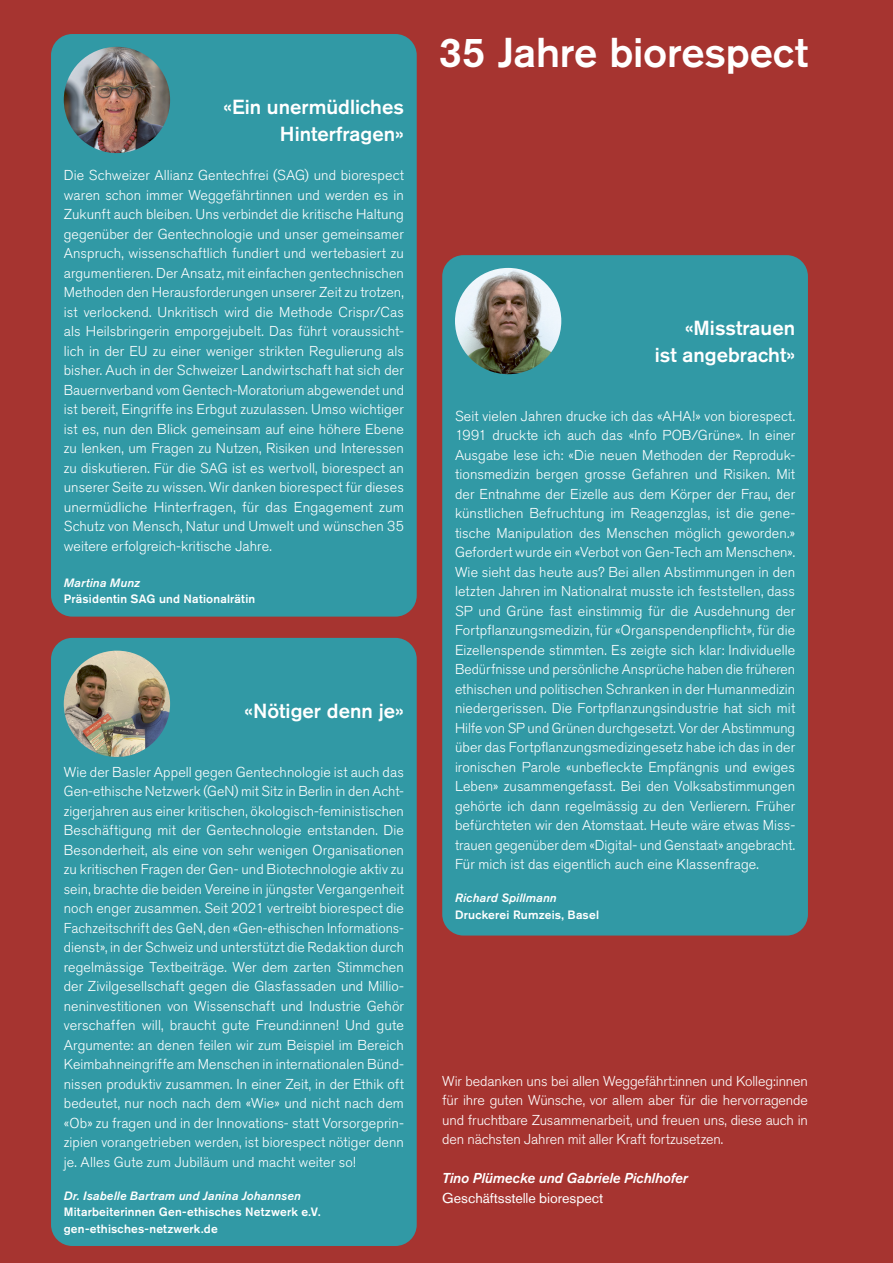
<style>
.page{position:relative;width:893px;height:1263px;background:#a63430}
.page>*{position:absolute;margin:0;border:0;box-sizing:border-box;transform-origin:0 0}
.t1{font:500 41.4px "Akzidenz Grotesk BE";letter-spacing:-.005em;color:#fff}
.t2{font:500 20.25px/27px "Akzidenz Grotesk BE";color:#fff;text-align:right}
.t3{font:300 14.25px/19.5px "Akzidenz Grotesk BE";letter-spacing:.005em;color:#fff;text-align:justify}
.t4{font:italic 500 14.25px "Akzidenz Grotesk BE";letter-spacing:-.01em;color:#fff}
.t5{font:14.25px "Akzidenz Grotesk BE";letter-spacing:-.005em;color:#fff}
.t6{font:500 12px/16.5px "Akzidenz Grotesk BE";letter-spacing:.015em;color:#fff}
.t7{font:italic 500 12px "Akzidenz Grotesk BE";letter-spacing:.015em;color:#fff}
</style>
<div class="page">
<div style="left:51px;top:34px;width:366px;height:583px;background:#3199a5;border-radius:21px"></div>
<img style="left:64px;top:47px;width:106px;height:106px;border-radius:53px">
<div style="left:51px;top:638px;width:366px;height:608px;background:#3199a5;border-radius:21px"></div>
<img style="left:64px;top:651px;width:106px;height:106px;border-radius:53px">
<div style="left:442px;top:255px;width:366px;height:680px;background:#3199a5;border-radius:21px"></div>
<img style="left:455px;top:268px;width:106px;height:106px;border-radius:53px">
<h2 class="t2" style="left:223px;top:93px;width:182px">«Ein unermüdliches<br>Hinterfragen»</h2>
<p class="t3" style="left:64px;top:166px;width:342px">Die Schweizer Allianz Gentechfrei (SAG) und biorespect waren schon immer Weggefährtinnen und werden es in Zukunft auch bleiben. Uns verbindet die kritische Haltung gegenüber der Gentechnologie und unser gemeinsamer Anspruch, wissenschaftlich fundiert und wertebasiert zu argumentieren. Der Ansatz, mit einfachen gentechnischen Methoden den Herausforderungen unserer Zeit zu trotzen, ist verlockend. Unkritisch wird die Methode Crispr/Cas als Heilsbringerin emporgejubelt. Das führt voraussicht&shy;lich in der EU zu einer weniger strikten Regulierung als bisher. Auch in der Schweizer Landwirtschaft hat sich der Bauernverband vom Gentech-Moratorium abgewendet und ist bereit, Eingriffe ins Erbgut zuzulassen. Umso wichtiger ist es, nun den Blick gemeinsam auf eine höhere Ebene zu lenken, um Fragen zu Nutzen, Risiken und Interessen zu diskutieren. Für die SAG ist es wertvoll, biorespect an unserer Seite zu wissen. Wir danken biorespect für dieses unermüdliche Hinterfragen, für das Engagement zum Schutz von Mensch, Natur und Umwelt und wünschen 35 weitere erfolgreich-kritische Jahre.</p>
<p class="t7" style="left:64px;top:576px;width:78px">Martina Munz</p>
<p class="t6" style="left:64px;top:591px;width:193px">Präsidentin SAG und Nationalrätin</p>
<h2 class="t2" style="left:244px;top:697px;width:161px">«Nötiger denn je»</h2>
<p class="t3" style="left:64px;top:762px;width:342px">Wie der Basler Appell gegen Gentechnologie ist auch das Gen-ethische Netzwerk (GeN) mit Sitz in Berlin in den Acht&shy;zigerjahren aus einer kritischen, ökologisch-feministischen Beschäftigung mit der Gentechnologie entstanden. Die Besonderheit, als eine von sehr wenigen Organisationen zu kritischen Fragen der Gen- und Biotechnologie aktiv zu sein, brachte die beiden Vereine in jüngster Vergangenheit noch enger zusammen. Seit 2021 vertreibt biorespect die Fachzeitschrift des GeN, den «Gen-ethischen Informations&shy;dienst», in der Schweiz und unterstützt die Redaktion durch regelmässige Textbeiträge. Wer dem zarten Stimmchen der Zivilgesellschaft gegen die Glasfassaden und Millio&shy;neninvestitionen von Wissenschaft und Industrie Gehör verschaffen will, braucht gute Freund:innen! Und gute Argumente: an denen feilen wir zum Beispiel im Bereich Keimbahneingriffe am Menschen in internationalen Bünd&shy;nissen produktiv zusammen. In einer Zeit, in der Ethik oft bedeutet, nur noch nach dem «Wie» und nicht nach dem «Ob» zu fragen und in der Innovations- statt Vorsorgeprin&shy;zipien vorangetrieben werden, ist biorespect nötiger denn je. Alles Gute zum Jubiläum und macht weiter so!</p>
<p class="t7" style="left:64px;top:1188px;width:239px">Dr. Isabelle Bartram und Janina Johannsen</p>
<p class="t6" style="left:64px;top:1203px;width:258px">Mitarbeiterinnen Gen-ethisches Netzwerk e.V. gen-ethisches-netzwerk.de</p>
<h1 class="t1" style="left:439px;top:28px;width:371px">35 Jahre biorespect</h1>
<h2 class="t2" style="left:655px;top:314px;width:142px">«Misstrauen<br>ist angebracht»</h2>
<p class="t3" style="left:455px;top:406px;width:342px">Seit vielen Jahren drucke ich das «AHA!» von biorespect.<br>1991 druckte ich auch das «Info POB/Grüne». In einer Ausgabe lese ich: «Die neuen Methoden der Reproduk&shy;tionsmedizin bergen grosse Gefahren und Risiken. Mit der Entnahme der Eizelle aus dem Körper der Frau, der künstlichen Befruchtung im Reagenzglas, ist die gene&shy;tische Manipulation des Menschen möglich geworden.» Gefordert wurde ein «Verbot von Gen-Tech am Menschen».<br>Wie sieht das heute aus? Bei allen Abstimmungen in den letzten Jahren im Nationalrat musste ich feststellen, dass SP und Grüne fast einstimmig für die Ausdehnung der Fortpflanzungsmedizin, für «Organspendenpflicht», für die Eizellenspende stimmten. Es zeigte sich klar: Individuelle Bedürfnisse und persönliche Ansprüche haben die früheren ethischen und politischen Schranken in der Humanmedizin niedergerissen. Die Fortpflanzungsindustrie hat sich mit Hilfe von SP und Grünen durchgesetzt. Vor der Abstimmung über das Fortpflanzungsmedizingesetz habe ich das in der ironischen Parole «unbefleckte Empfängnis und ewiges Leben» zusammengefasst. Bei den Volksabstimmungen gehörte ich dann regelmässig zu den Verlierern. Früher befürchteten wir den Atomstaat. Heute wäre etwas Miss&shy;trauen gegenüber dem «Digital- und Genstaat» angebracht.<br>Für mich ist das eigentlich auch eine Klassenfrage.</p>
<p class="t7" style="left:455px;top:891px;width:103px">Richard Spillmann</p>
<p class="t6" style="left:455px;top:906px;width:146px">Druckerei Rumzeis, Basel</p>
<p class="t3" style="left:442px;top:1071px;width:367px">Wir bedanken uns bei allen Weggefährt:innen und Kolleg:innen für ihre guten Wünsche, vor allem aber für die hervorragende und fruchtbare Zusammenarbeit, und freuen uns, diese auch in den nächsten Jahren mit aller Kraft fortzusetzen.</p>
<p class="t4" style="left:442px;top:1170px;width:247px">Tino Plümecke und Gabriele Pichlhofer</p>
<p class="t5" style="left:442px;top:1189px;width:163px">Geschäftsstelle biorespect</p>
</div>
